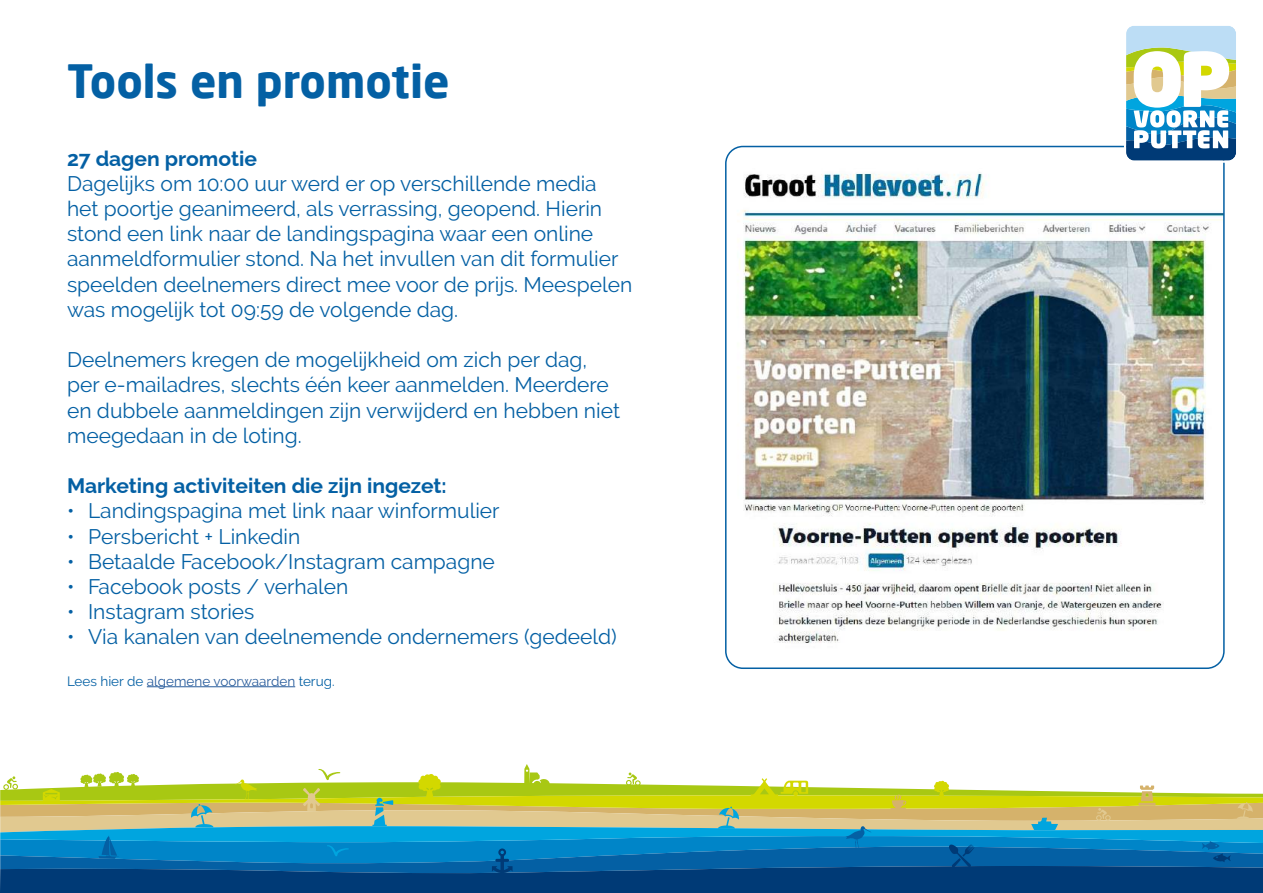
<style>
.page{position:relative;width:1263px;height:893px;background:#fff}
.page>*{position:absolute;margin:0;border:0;box-sizing:border-box;transform-origin:0 0}
.t1{font:700 45px "Neo Sans Pro";color:#0460a4}
.t2{font:21px/25.2px "Raleway";color:#0460a4}
.t3{font:100 21px "Raleway";color:#0460a4}
.t4{font:13.5px "Raleway";color:#275b9b}
.s1{color:#0460a4}
</style>
<div class="page">
<img style="left:739px;top:173px;width:483px;height:470px">
<div style="left:725px;top:146px;width:500px;height:523px;border:2px solid #0460a4;border-radius:17px"></div>
<svg style="left:0;top:764px;width:1263px;height:129px"></svg>
<svg style="left:1124px;top:26px;width:112px;height:137px"></svg>
<hr style="left:147px;top:686px;width:148px;height:1px;background:#275b9b">
<h1 class="t1" style="left:67px;top:53px;width:384px">Tools en promotie</h1>
<p class="t3" style="left:67px;top:141px;width:192px">27 dagen promotie</p>
<p class="t2" style="left:67px;top:171px;width:567px">Dagelijks om 10:00 uur werd er op verschillende media het poortje geanimeerd, als verrassing, geopend. Hierin stond een link naar de landingspagina waar een online aanmeldformulier stond. Na het invullen van dit formulier speelden deelnemers direct mee voor de prijs. Meespelen was mogelijk tot 09:59 de volgende dag.</p>
<p class="t2" style="left:67px;top:347px;width:554px">Deelnemers kregen de mogelijkheid om zich per dag, per e-mailadres, slechts één keer aanmelden. Meerdere en dubbele aanmeldingen zijn verwijderd en hebben niet meegedaan in de loting.</p>
<p class="t3" style="left:67px;top:469px;width:381px">Marketing activiteiten die zijn ingezet:</p>
<p class="t2" style="left:67px;top:498px;width:434px">• Landingspagina met link naar winformulier</p>
<p class="t2" style="left:67px;top:523px;width:235px">• Persbericht + Linkedin</p>
<p class="t2" style="left:67px;top:549px;width:429px">• Betaalde Facebook/Instagram campagne</p>
<p class="t2" style="left:67px;top:574px;width:283px">• Facebook posts / verhalen</p>
<p class="t2" style="left:67px;top:599px;width:189px">• Instagram stories</p>
<p class="t2" style="left:67px;top:624px;width:551px">• Via kanalen van deelnemende ondernemers (gedeeld)</p>
<p class="t4" style="left:67px;top:673px;width:269px"><span class="s1">Lees hier de</span> algemene voorwaarden <span class="s1">terug.</span></p>
</div>
